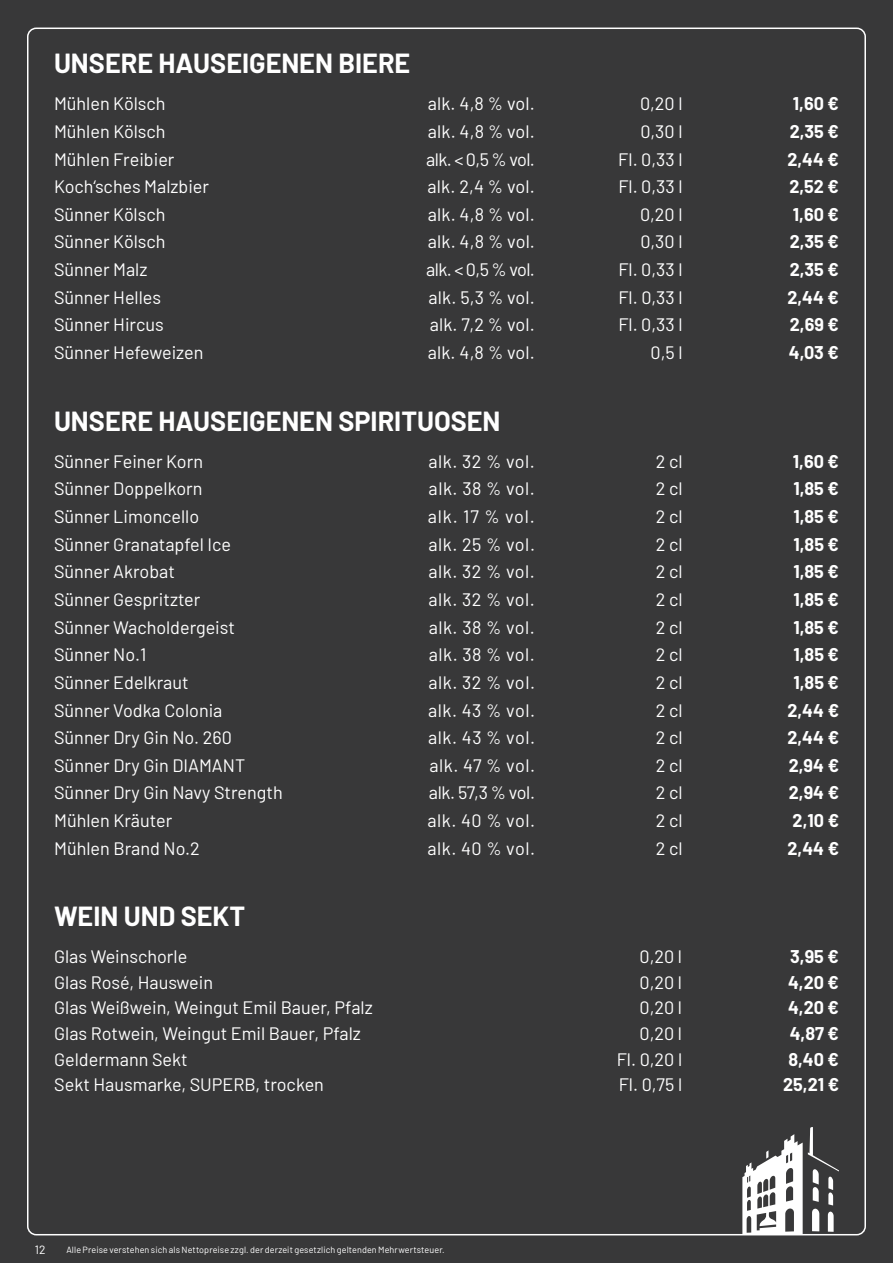
<style>
.page{position:relative;width:893px;height:1263px;background:#383839}
.page>*{position:absolute;margin:0;border:0;box-sizing:border-box;transform-origin:0 0}
.t1{font:700 27px "Barlow";color:#fff}
.t2{font:18px "Barlow";color:#fff}
.t3{font:700 18px "Barlow";color:#fff}
.t4{font:12px "Barlow";color:#fff}
.t5{font:9px "Barlow";letter-spacing:.01em;color:#fff}
</style>
<div class="page">
<svg style="left:742px;top:1127px;width:97px;height:107px"></svg>
<p class="t1" style="left:54px;top:43px;width:358px">UNSERE HAUSEIGENEN BIERE</p>
<p class="t2" style="left:54px;top:91px;width:113px">Mühlen Kölsch</p>
<p class="t2" style="left:428px;top:91px;width:109px">alk. 4,8 % vol.</p>
<p class="t2" style="left:640px;top:91px;width:44px">0,20 l</p>
<p class="t3" style="left:793px;top:90px;width:48px">1,60 €</p>
<p class="t2" style="left:54px;top:118px;width:113px">Mühlen Kölsch</p>
<p class="t2" style="left:428px;top:118px;width:109px">alk. 4,8 % vol.</p>
<p class="t2" style="left:640px;top:118px;width:44px">0,30 l</p>
<p class="t3" style="left:790px;top:118px;width:51px">2,35 €</p>
<p class="t2" style="left:54px;top:146px;width:122px">Mühlen Freibier</p>
<p class="t2" style="left:426px;top:146px;width:110px">alk. &lt; 0,5 % vol.</p>
<p class="t2" style="left:618px;top:146px;width:66px">Fl. 0,33 l</p>
<p class="t3" style="left:787px;top:146px;width:53px">2,44 €</p>
<p class="t2" style="left:54px;top:174px;width:157px">Koch‘sches Malzbier</p>
<p class="t2" style="left:427px;top:174px;width:109px">alk. 2,4 % vol.</p>
<p class="t2" style="left:618px;top:174px;width:66px">Fl. 0,33 l</p>
<p class="t3" style="left:789px;top:173px;width:51px">2,52 €</p>
<p class="t2" style="left:54px;top:201px;width:113px">Sünner Kölsch</p>
<p class="t2" style="left:428px;top:201px;width:109px">alk. 4,8 % vol.</p>
<p class="t2" style="left:640px;top:201px;width:44px">0,20 l</p>
<p class="t3" style="left:793px;top:201px;width:48px">1,60 €</p>
<p class="t2" style="left:54px;top:229px;width:113px">Sünner Kölsch</p>
<p class="t2" style="left:428px;top:229px;width:109px">alk. 4,8 % vol.</p>
<p class="t2" style="left:640px;top:229px;width:44px">0,30 l</p>
<p class="t3" style="left:790px;top:229px;width:51px">2,35 €</p>
<p class="t2" style="left:54px;top:257px;width:95px">Sünner Malz</p>
<p class="t2" style="left:426px;top:257px;width:110px">alk. &lt; 0,5 % vol.</p>
<p class="t2" style="left:618px;top:257px;width:66px">Fl. 0,33 l</p>
<p class="t3" style="left:790px;top:256px;width:51px">2,35 €</p>
<p class="t2" style="left:54px;top:284px;width:108px">Sünner Helles</p>
<p class="t2" style="left:428px;top:284px;width:108px">alk. 5,3 % vol.</p>
<p class="t2" style="left:618px;top:284px;width:66px">Fl. 0,33 l</p>
<p class="t3" style="left:787px;top:284px;width:53px">2,44 €</p>
<p class="t2" style="left:54px;top:312px;width:111px">Sünner Hircus</p>
<p class="t2" style="left:430px;top:312px;width:107px">alk. 7,2 % vol.</p>
<p class="t2" style="left:618px;top:312px;width:66px">Fl. 0,33 l</p>
<p class="t3" style="left:790px;top:312px;width:51px">2,69 €</p>
<p class="t2" style="left:54px;top:339px;width:151px">Sünner Hefeweizen</p>
<p class="t2" style="left:428px;top:339px;width:109px">alk. 4,8 % vol.</p>
<p class="t2" style="left:651px;top:339px;width:33px">0,5 l</p>
<p class="t3" style="left:789px;top:339px;width:52px">4,03 €</p>
<p class="t1" style="left:54px;top:401px;width:448px">UNSERE HAUSEIGENEN SPIRITUOSEN</p>
<p class="t2" style="left:54px;top:448px;width:151px">Sünner Feiner Korn</p>
<p class="t2" style="left:428px;top:448px;width:108px">alk. 32 % vol.</p>
<p class="t2" style="left:656px;top:448px;width:28px">2 cl</p>
<p class="t3" style="left:793px;top:448px;width:48px">1,60 €</p>
<p class="t2" style="left:54px;top:476px;width:150px">Sünner Doppelkorn</p>
<p class="t2" style="left:429px;top:476px;width:108px">alk. 38 % vol.</p>
<p class="t2" style="left:656px;top:476px;width:28px">2 cl</p>
<p class="t3" style="left:793px;top:476px;width:47px">1,85 €</p>
<p class="t2" style="left:54px;top:503px;width:147px">Sünner Limoncello</p>
<p class="t2" style="left:428px;top:503px;width:109px">alk. 17 % vol.</p>
<p class="t2" style="left:656px;top:503px;width:28px">2 cl</p>
<p class="t3" style="left:793px;top:503px;width:47px">1,85 €</p>
<p class="t2" style="left:54px;top:531px;width:178px">Sünner Granatapfel Ice</p>
<p class="t2" style="left:428px;top:531px;width:108px">alk. 25 % vol.</p>
<p class="t2" style="left:656px;top:531px;width:28px">2 cl</p>
<p class="t3" style="left:793px;top:531px;width:47px">1,85 €</p>
<p class="t2" style="left:54px;top:559px;width:122px">Sünner Akrobat</p>
<p class="t2" style="left:428px;top:559px;width:108px">alk. 32 % vol.</p>
<p class="t2" style="left:656px;top:559px;width:28px">2 cl</p>
<p class="t3" style="left:793px;top:558px;width:47px">1,85 €</p>
<p class="t2" style="left:54px;top:586px;width:148px">Sünner Gespritzter</p>
<p class="t2" style="left:428px;top:586px;width:108px">alk. 32 % vol.</p>
<p class="t2" style="left:656px;top:586px;width:28px">2 cl</p>
<p class="t3" style="left:793px;top:586px;width:47px">1,85 €</p>
<p class="t2" style="left:54px;top:614px;width:183px">Sünner Wacholdergeist</p>
<p class="t2" style="left:429px;top:614px;width:108px">alk. 38 % vol.</p>
<p class="t2" style="left:656px;top:614px;width:28px">2 cl</p>
<p class="t3" style="left:793px;top:614px;width:47px">1,85 €</p>
<p class="t2" style="left:54px;top:642px;width:94px">Sünner No.1</p>
<p class="t2" style="left:429px;top:642px;width:108px">alk. 38 % vol.</p>
<p class="t2" style="left:656px;top:642px;width:28px">2 cl</p>
<p class="t3" style="left:793px;top:641px;width:47px">1,85 €</p>
<p class="t2" style="left:54px;top:669px;width:136px">Sünner Edelkraut</p>
<p class="t2" style="left:428px;top:669px;width:108px">alk. 32 % vol.</p>
<p class="t2" style="left:656px;top:669px;width:28px">2 cl</p>
<p class="t3" style="left:793px;top:669px;width:47px">1,85 €</p>
<p class="t2" style="left:54px;top:697px;width:170px">Sünner Vodka Colonia</p>
<p class="t2" style="left:428px;top:697px;width:108px">alk. 43 % vol.</p>
<p class="t2" style="left:656px;top:697px;width:28px">2 cl</p>
<p class="t3" style="left:787px;top:697px;width:53px">2,44 €</p>
<p class="t2" style="left:54px;top:725px;width:179px">Sünner Dry Gin No. 260</p>
<p class="t2" style="left:428px;top:725px;width:108px">alk. 43 % vol.</p>
<p class="t2" style="left:656px;top:725px;width:28px">2 cl</p>
<p class="t3" style="left:787px;top:724px;width:53px">2,44 €</p>
<p class="t2" style="left:54px;top:752px;width:193px">Sünner Dry Gin DIAMANT</p>
<p class="t2" style="left:429px;top:752px;width:107px">alk. 47 % vol.</p>
<p class="t2" style="left:656px;top:752px;width:28px">2 cl</p>
<p class="t3" style="left:789px;top:752px;width:52px">2,94 €</p>
<p class="t2" style="left:54px;top:780px;width:230px">Sünner Dry Gin Navy Strength</p>
<p class="t2" style="left:429px;top:780px;width:108px">alk. 57,3 % vol.</p>
<p class="t2" style="left:656px;top:780px;width:28px">2 cl</p>
<p class="t3" style="left:789px;top:780px;width:52px">2,94 €</p>
<p class="t2" style="left:54px;top:807px;width:120px">Mühlen Kräuter</p>
<p class="t2" style="left:427px;top:807px;width:109px">alk. 40 % vol.</p>
<p class="t2" style="left:656px;top:807px;width:28px">2 cl</p>
<p class="t3" style="left:793px;top:807px;width:48px">2,10 €</p>
<p class="t2" style="left:54px;top:835px;width:147px">Mühlen Brand No.2</p>
<p class="t2" style="left:427px;top:835px;width:109px">alk. 40 % vol.</p>
<p class="t2" style="left:656px;top:835px;width:28px">2 cl</p>
<p class="t3" style="left:787px;top:835px;width:53px">2,44 €</p>
<p class="t1" style="left:54px;top:897px;width:193px">WEIN UND SEKT</p>
<p class="t2" style="left:54px;top:944px;width:135px">Glas Weinschorle</p>
<p class="t2" style="left:640px;top:944px;width:44px">0,20 l</p>
<p class="t3" style="left:790px;top:944px;width:50px">3,95 €</p>
<p class="t2" style="left:54px;top:969px;width:160px">Glas Rosé, Hauswein</p>
<p class="t2" style="left:640px;top:969px;width:44px">0,20 l</p>
<p class="t3" style="left:788px;top:969px;width:53px">4,20 €</p>
<p class="t2" style="left:54px;top:995px;width:320px">Glas Weißwein, Weingut Emil Bauer, Pfalz</p>
<p class="t2" style="left:640px;top:995px;width:44px">0,20 l</p>
<p class="t3" style="left:788px;top:995px;width:53px">4,20 €</p>
<p class="t2" style="left:54px;top:1020px;width:308px">Glas Rotwein, Weingut Emil Bauer, Pfalz</p>
<p class="t2" style="left:640px;top:1020px;width:44px">0,20 l</p>
<p class="t3" style="left:790px;top:1020px;width:51px">4,87 €</p>
<p class="t2" style="left:54px;top:1046px;width:135px">Geldermann Sekt</p>
<p class="t2" style="left:617px;top:1046px;width:67px">Fl. 0,20 l</p>
<p class="t3" style="left:788px;top:1046px;width:52px">8,40 €</p>
<p class="t2" style="left:54px;top:1071px;width:271px">Sekt Hausmarke, SUPERB, trocken</p>
<p class="t2" style="left:619px;top:1071px;width:65px">Fl. 0,75 l</p>
<p class="t3" style="left:783px;top:1071px;width:57px">25,21 €</p>
<p class="t4" style="left:35px;top:1241px;width:12px">12</p>
<p class="t5" style="left:66px;top:1243px;width:380px">Alle Preise verstehen sich als Nettopreise zzgl. der derzeit gesetzlich geltenden Mehrwertsteuer.</p>
</div>
